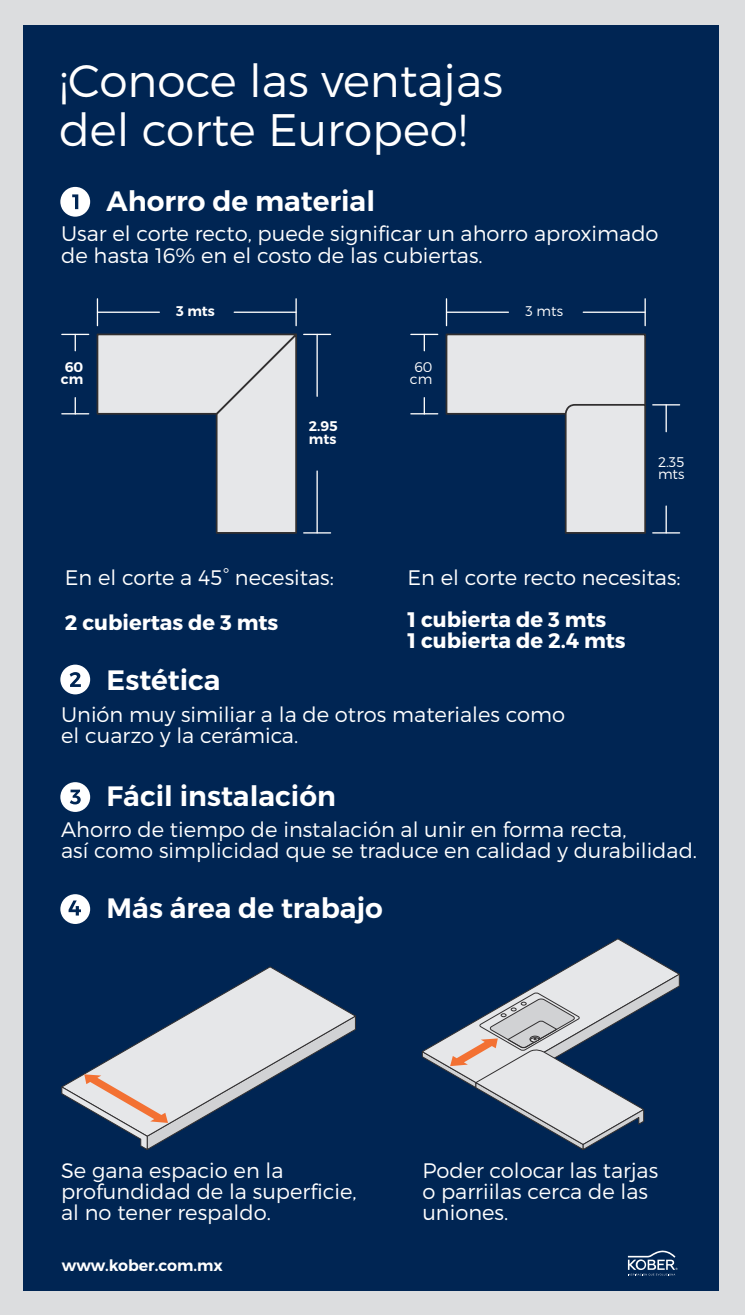
<style>
.page{position:relative;width:745px;height:1315px;background:#fff}
.page>*{position:absolute;margin:0;border:0;box-sizing:border-box;transform-origin:0 0}
.t1{font:300 45.5px/49px "Montserrat";color:#fff}
.t2{font:600 28px "Montserrat";color:#fff}
.t3{font:300 21px/21px "Montserrat";color:#fff}
.t4{font:700 21px/21px "Montserrat";color:#fff}
.t5{font:600 15.75px "Montserrat";color:#fff}
.t6{font:600 14px/12.2px "Montserrat";color:#fff}
.t7{font:300 14px/12.2px "Montserrat";color:#fff;text-align:center}
</style>
<div class="page">
<div style="left:0;top:0;width:744px;height:1315px;background:#dcdddf"></div>
<div style="left:23px;top:25px;width:695px;height:1265px;background:#002553"></div>
<svg style="left:627px;top:1250px;width:50px;height:25px"></svg>
<svg style="left:62px;top:334px;width:27px;height:17px"></svg>
<svg style="left:62px;top:398px;width:27px;height:16px"></svg>
<svg style="left:96px;top:299px;width:234px;height:235px"></svg>
<hr style="left:316px;top:334px;width:1px;height:62px;background:#fff">
<hr style="left:316px;top:471px;width:1px;height:62px;background:#fff">
<div style="left:445px;top:333px;width:200px;height:82px;background:#e6e7e9;border:2px solid #312f30"></div>
<svg style="left:563px;top:403px;width:83px;height:131px;background:#d4d6d9"></svg>
<hr style="left:445px;top:299px;width:2px;height:27px;background:#fff">
<svg style="left:410px;top:334px;width:27px;height:17px"></svg>
<hr style="left:446px;top:311px;width:62px;height:2px;background:#fff">
<hr style="left:583px;top:311px;width:61px;height:2px;background:#fff">
<svg style="left:410px;top:398px;width:27px;height:16px"></svg>
<svg style="left:644px;top:299px;width:1px;height:27px"></svg>
<svg style="left:652px;top:404px;width:27px;height:28px"></svg>
<svg style="left:652px;top:506px;width:27px;height:27px"></svg>
<div style="left:60px;top:187px;width:30px;height:30px;background:#fff;border-radius:50%"></div>
<svg style="left:72px;top:194px;width:6px;height:15px"></svg>
<div style="left:60px;top:664px;width:30px;height:30px;background:#fff;border-radius:50%"></div>
<svg style="left:70px;top:672px;width:11px;height:15px"></svg>
<div style="left:60px;top:782px;width:30px;height:30px;background:#fff;border-radius:50%"></div>
<svg style="left:70px;top:789px;width:11px;height:15px"></svg>
<svg style="left:186px;top:966px;width:168px;height:49px"></svg>
<svg style="left:61px;top:1015px;width:295px;height:135px"></svg>
<div style="left:60px;top:894px;width:30px;height:30px;background:#fff;border-radius:50%"></div>
<svg style="left:68px;top:900px;width:13px;height:15px"></svg>
<svg style="left:422px;top:938px;width:258px;height:212px"></svg>
<h1 class="t1" style="left:59px;top:55px;width:445px">¡Conoce las ventajas del corte Europeo!</h1>
<h2 class="t2" style="left:107px;top:183px;width:270px">Ahorro de material</h2>
<p class="t3" style="left:61px;top:223px;width:598px">Usar el corte recto, puede significar un ahorro aproximado de hasta 16% en el costo de las cubiertas.</p>
<p class="t6" style="left:61px;top:361px;width:24px">60 cm</p>
<p class="t6" style="left:176px;top:305px;width:40px">3 mts</p>
<p class="t6" style="left:309px;top:420px;width:30px">2.95 mts</p>
<p class="t3" style="left:65px;top:566px;width:270px">En el corte a 45° necesitas:</p>
<p class="t4" style="left:65px;top:612px;width:215px">2 cubiertas de 3 mts</p>
<h2 class="t2" style="left:107px;top:663px;width:115px">Estética</h2>
<p class="t7" style="left:410px;top:360px;width:24px">60 cm</p>
<p class="t7" style="left:525px;top:305px;width:39px">3 mts</p>
<p class="t7" style="left:657px;top:455px;width:28px;text-align:left">2.35 mts</p>
<p class="t3" style="left:407px;top:566px;width:274px">En el corte recto necesitas:</p>
<p class="t4" style="left:407px;top:609px;width:219px">1 cubierta de 3 mts<br>1 cubierta de 2.4 mts</p>
<p class="t3" style="left:61px;top:704px;width:505px">Unión muy similiar a la de otros materiales como el cuarzo y la cerámica.</p>
<h2 class="t2" style="left:107px;top:778px;width:231px">Fácil instalación</h2>
<p class="t3" style="left:61px;top:818px;width:637px">Ahorro de tiempo de instalación al unir en forma recta,<br>así como simplicidad que se traduce en calidad y durabilidad.</p>
<h2 class="t2" style="left:107px;top:890px;width:278px">Más área de trabajo</h2>
<p class="t3" style="left:61px;top:1159px;width:297px">Se gana espacio en la profundidad de la superficie, al no tener respaldo.</p>
<p class="t3" style="left:422px;top:1159px;width:237px">Poder colocar las tarjas o parriilas cerca de las uniones.</p>
<p class="t5" style="left:62px;top:1255px;width:162px">www.kober.com.mx</p>
</div>
